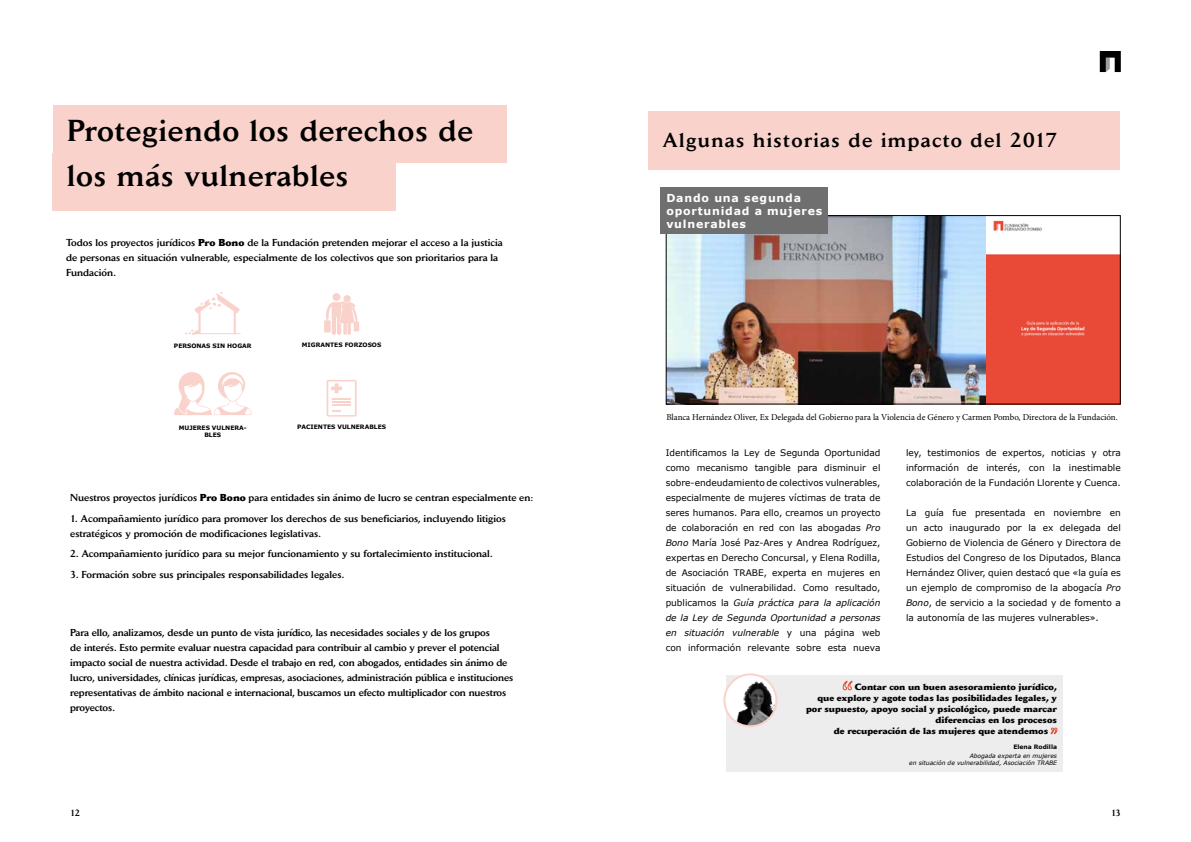
<style>
.page{position:relative;width:1191px;height:842px;background:#fff}
.page>*{position:absolute;margin:0;border:0;box-sizing:border-box;transform-origin:0 0}
.t1{font:500 30px/45px "Daily News BQ";letter-spacing:.03em;color:#000}
.t2{font:500 20px "Daily News BQ";letter-spacing:.07em;color:#000}
.t3{font:700 11px/13.2px "Verdana";letter-spacing:.07em;color:#fff}
.t4{font:500 10px/15px "Daily News BQ";color:#000}
.t5{font:9px/15px "Verdana";color:#010202;text-align:justify}
.t6{font:800 9px "Daily News BQ";color:#000}
.t7{font:9px "Minion Pro";color:#000}
.t8{font:500 9px "Daily News BQ";color:#000}
.t9{font:700 6px/7.2px "Verdana";color:#000;text-align:center}
.t10{font:italic 6px/6.6px "Verdana";color:#000;text-align:right}
.s1{font-weight:800}
.s2{font-size:9px}
.s3{font-style:italic}
</style>
<div class="page">
<svg style="left:1099px;top:51px;width:21px;height:21px"></svg>
<img style="left:667px;top:217px;width:451px;height:186px">
<svg style="left:185px;top:292px;width:56px;height:43px"></svg>
<svg style="left:174px;top:372px;width:77px;height:43px"></svg>
<svg style="left:324px;top:295px;width:35px;height:40px"></svg>
<svg style="left:326px;top:380px;width:31px;height:37px"></svg>
<div style="left:648px;top:111px;width:471px;height:58px;background:#f9d3cb"></div>
<div style="left:726px;top:675px;width:337px;height:96px;background:#ededed"></div>
<svg style="left:843px;top:681px;width:9px;height:9px"></svg>
<svg style="left:1050px;top:728px;width:7px;height:6px"></svg>
<img style="left:724px;top:674px;width:52px;height:52px;border-radius:26px">
<div style="left:723px;top:673px;width:54px;height:54px;border:2px solid #f9d3cb;border-radius:50%"></div>
<div style="left:53px;top:105px;width:453px;height:57px;background:#f9d3cb"></div>
<div style="left:53px;top:153px;width:343px;height:58px;background:#f9d3cb"></div>
<div style="left:665px;top:215px;width:455px;height:190px;border:1px solid #000"></div>
<div style="left:660px;top:188px;width:168px;height:46px;background:#706f6f"></div>
<h1 class="t1" style="left:67px;top:108px;width:407px">Protegiendo los derechos de los más vulnerables</h1>
<p class="t4" style="left:66px;top:235px;width:438px">Todos los proyectos jurídicos <span class="s1">Pro Bono</span> de la Fundación pretenden mejorar el acceso a la justicia de personas en situación vulnerable, especialmente de los colectivos que son prioritarios para la<br>Fundación.</p>
<p class="t9" style="left:174px;top:342px;width:79px">PERSONAS SIN HOGAR</p>
<p class="t9" style="left:179px;top:424px;width:69px">MUJERES VULNERA-<br>BLES</p>
<p class="t9" style="left:302px;top:341px;width:81px">MIGRANTES FORZOSOS</p>
<p class="t9" style="left:297px;top:423px;width:90px">PACIENTES VULNERABLES</p>
<p class="t4" style="left:70px;top:490px;width:464px">Nuestros proyectos jurídicos <span class="s1">Pro Bono</span> para entidades sin ánimo de lucro se centran especialmente en<span class="s2">:</span></p>
<p class="t4" style="left:70px;top:511px;width:437px">1. Acompañamiento jurídico para promover los derechos de sus beneficiarios, incluyendo litigios estratégicos y promoción de modificaciones legislativas.</p>
<p class="t4" style="left:70px;top:546px;width:424px">2. Acompañamiento jurídico para su mejor funcionamiento y su fortalecimiento institucional.</p>
<p class="t4" style="left:70px;top:567px;width:275px">3. Formación sobre sus principales responsabilidades legales.</p>
<p class="t4" style="left:70px;top:625px;width:445px">Para ello, analizamos, desde un punto de vista jurídico, las necesidades sociales y de los grupos<br>de interés. Esto permite evaluar nuestra capacidad para contribuir al cambio y prever el potencial impacto social de nuestra actividad. Desde el trabajo en red, con abogados, entidades sin ánimo de lucro, universidades, clínicas jurídicas, empresas, asociaciones, administración pública e instituciones representativas de ámbito nacional e internacional, buscamos un efecto multiplicador con nuestros proyectos.</p>
<h2 class="t2" style="left:662px;top:128px;width:396px">Algunas historias de impacto del 2017</h2>
<p class="t3" style="left:666px;top:191px;width:157px">Dando una segunda oportunidad a mujeres vulnerables</p>
<p class="t7" style="left:666px;top:411px;width:453px">Blanca Hernández Oliver, Ex Delegada del Gobierno para la Violencia de Género y Carmen Pombo, Directora de la Fundación.</p>
<p class="t5" style="left:665px;top:445px;width:216px">Identificamos la Ley de Segunda Oportunidad como mecanismo tangible para disminuir el sobre-endeudamiento de colectivos vulnerables, especialmente de mujeres víctimas de trata de seres humanos. Para ello, creamos un proyecto de colaboración en red con las abogadas <span class="s3">Pro Bono</span> María José Paz-Ares y Andrea Rodríguez, expertas en Derecho Concursal, y Elena Rodilla, de Asociación TRABE, experta en mujeres en situación de vulnerabilidad. Como resultado, publicamos la <span class="s3">Guía práctica para la aplicación de la Ley de Segunda Oportunidad a personas en situación vulnerable</span> y una página web con información relevante sobre esta nueva</p>
<p class="t5" style="left:906px;top:445px;width:216px">ley, testimonios de expertos, noticias y otra información de interés, con la inestimable colaboración de la Fundación Llorente y Cuenca.</p>
<p class="t5" style="left:906px;top:505px;width:216px">La guía fue presentada en noviembre en un acto inaugurado por la ex delegada del Gobierno de Violencia de Género y Directora de Estudios del Congreso de los Diputados, Blanca Hernández Oliver, quien destacó que «la guía es un ejemplo de compromiso de la abogacía <span class="s3">Pro Bono</span>, de servicio a la sociedad y de fomento a la autonomía de las mujeres vulnerables».</p>
<p class="t6" style="left:855px;top:681px;width:204px">Contar con un buen asesoramiento jurídico,</p>
<p class="t6" style="left:817px;top:692px;width:241px">que explore y agote todas las posibilidades legales, y</p>
<p class="t6" style="left:806px;top:703px;width:252px">por supuesto, apoyo social y psicológico, puede marcar</p>
<p class="t6" style="left:935px;top:714px;width:123px">diferencias en los procesos</p>
<p class="t6" style="left:834px;top:725px;width:216px">de recuperación de las mujeres que atendemos</p>
<p class="t9" style="left:1013px;top:743px;width:45px">Elena Rodilla</p>
<p class="t10" style="left:909px;top:753px;width:149px">Abogada experta en mujeres<br>en situación de vulnerabilidad, Asociación TRABE</p>
<p class="t8" style="left:70px;top:807px;width:11px">12</p>
<p class="t8" style="left:1111px;top:807px;width:11px">13</p>
</div>
